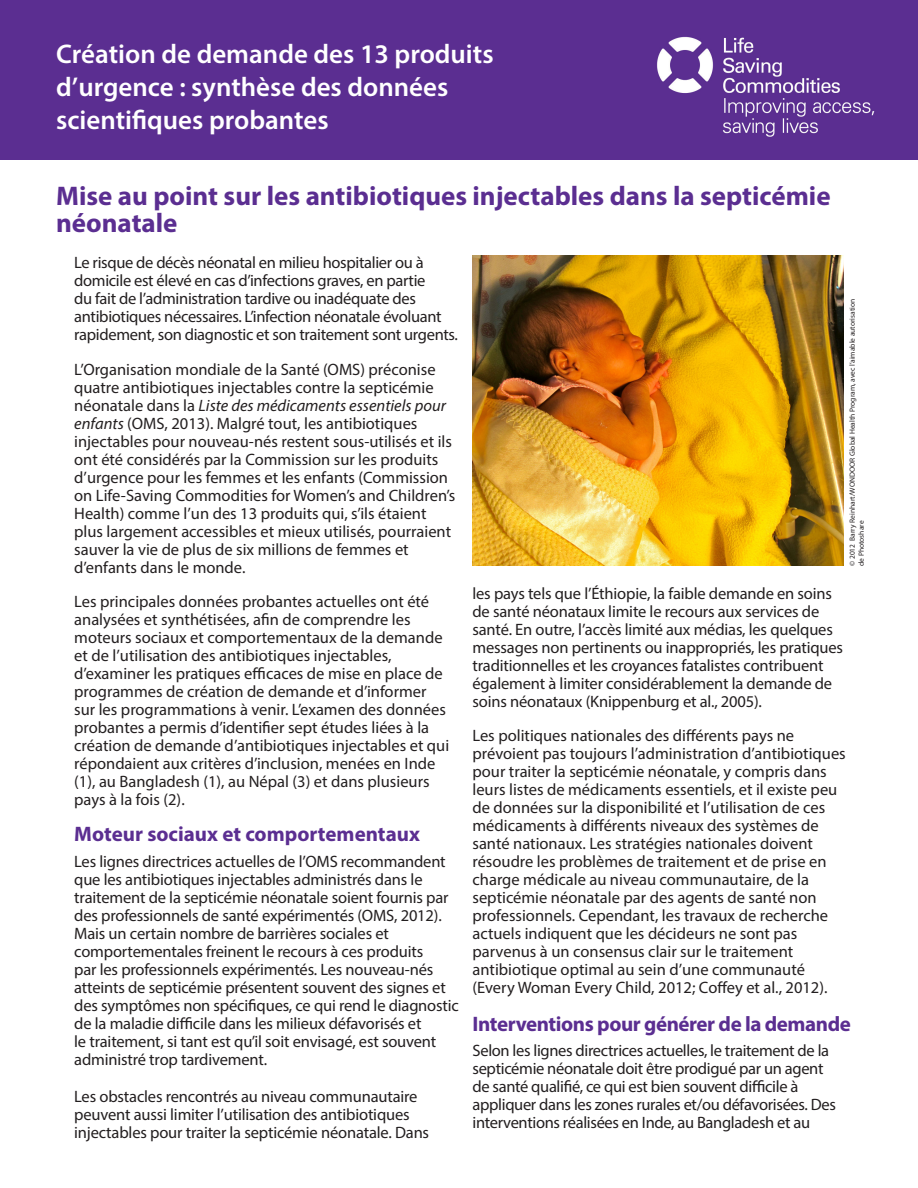
<style>
.page{position:relative;width:918px;height:1188px;background:#fff}
.page>*{position:absolute;margin:0;border:0;box-sizing:border-box;transform-origin:0 0}
.Base{font:600 27px/33px "Myriad Pro";color:#fff}
.Base-2{font:700 27px/27px "Myriad Pro";color:#5b2e91}
.Base-3{font:700 21px "Myriad Pro";letter-spacing:-.015em;color:#5b2e91}
.Base-4{font:16.5px/18px "Myriad Pro";letter-spacing:-.005em;color:#231f20}
.t1{font:7.5px/9px "Myriad Pro";color:#231f20}
.s1{font-style:italic}
</style>
<div class="page">
<div style="left:0;top:0;width:918px;height:160px;background:#5b2e91"></div>
<img style="left:657px;top:36px;width:218px;height:101px">
<img style="left:472px;top:256px;width:372px;height:310px">
<p class="Base" style="left:56px;top:37px;width:439px">Création de demande des 13 produits d’urgence : synthèse des données scientifiques probantes</p>
<p class="Base-2" style="left:56px;top:181px;width:776px">Mise au point sur les antibiotiques injectables dans la septicémie néonatale</p>
<p class="Base-4" style="left:74px;top:254px;width:385px">Le risque de décès néonatal en milieu hospitalier ou à domicile est élevé en cas d’infections graves, en partie<br>du fait de l’administration tardive ou inadéquate des antibiotiques nécessaires. L’infection néonatale évoluant rapidement, son diagnostic et son traitement sont urgents.</p>
<p class="Base-4" style="left:74px;top:360px;width:383px">L’Organisation mondiale de la Santé (OMS) préconise quatre antibiotiques injectables contre la septicémie néonatale dans la <span class="s1">Liste des médicaments essentiels pour enfants</span> (OMS, 2013). Malgré tout, les antibiotiques injectables pour nouveau-nés restent sous-utilisés et ils ont été considérés par la Commission sur les produits d’urgence pour les femmes et les enfants (Commission on Life-Saving Commodities for Women’s and Children’s Health) comme l’un des 13 produits qui, s’ils étaient plus largement accessibles et mieux utilisés, pourraient sauver la vie de plus de six millions de femmes et d’enfants dans le monde.</p>
<p class="Base-4" style="left:74px;top:593px;width:376px">Les principales données probantes actuelles ont été analysées et synthétisées, afin de comprendre les moteurs sociaux et comportementaux de la demande et de l’utilisation des antibiotiques injectables, d’examiner les pratiques efficaces de mise en place de programmes de création de demande et d’informer sur les programmations à venir. L’examen des données probantes a permis d’identifier sept études liées à la création de demande d’antibiotiques injectables et qui répondaient aux critères d’inclusion, menées en Inde (1), au Bangladesh (1), au Népal (3) et dans plusieurs pays à la fois (2).</p>
<p class="Base-3" style="left:74px;top:821px;width:347px">Moteur sociaux et comportementaux</p>
<p class="Base-4" style="left:74px;top:852px;width:386px">Les lignes directrices actuelles de l’OMS recommandent que les antibiotiques injectables administrés dans le traitement de la septicémie néonatale soient fournis par des professionnels de santé expérimentés (OMS, 2012).<br>Mais un certain nombre de barrières sociales et comportementales freinent le recours à ces produits<br>par les professionnels expérimentés. Les nouveau-nés atteints de septicémie présentent souvent des signes et des symptômes non spécifiques, ce qui rend le diagnostic de la maladie difficile dans les milieux défavorisés et<br>le traitement, si tant est qu’il soit envisagé, est souvent administré trop tardivement.</p>
<p class="Base-4" style="left:74px;top:1088px;width:356px">Les obstacles rencontrés au niveau communautaire peuvent aussi limiter l’utilisation des antibiotiques injectables pour traiter la septicémie néonatale. Dans</p>
<p class="t1" style="left:848px;top:566px;width:269px;rotate:-90deg">© 2012 Barry Reinhart/WONDOOR Global Health Program, avec l’aimable autorisation de Photoshare</p>
<p class="Base-4" style="left:472px;top:584px;width:372px">les pays tels que l’Éthiopie, la faible demande en soins de santé néonataux limite le recours aux services de santé. En outre, l’accès limité aux médias, les quelques messages non pertinents ou inappropriés, les pratiques traditionnelles et les croyances fatalistes contribuent également à limiter considérablement la demande de soins néonataux (Knippenburg et al., 2005).</p>
<p class="Base-4" style="left:472px;top:727px;width:375px">Les politiques nationales des différents pays ne prévoient pas toujours l’administration d’antibiotiques pour traiter la septicémie néonatale, y compris dans leurs listes de médicaments essentiels, et il existe peu de données sur la disponibilité et l’utilisation de ces médicaments à différents niveaux des systèmes de santé nationaux. Les stratégies nationales doivent résoudre les problèmes de traitement et de prise en charge médicale au niveau communautaire, de la septicémie néonatale par des agents de santé non professionnels. Cependant, les travaux de recherche actuels indiquent que les décideurs ne sont pas parvenus à un consensus clair sur le traitement antibiotique optimal au sein d’une communauté (Every Woman Every Child, 2012; Coffey et al., 2012).</p>
<p class="Base-3" style="left:472px;top:1010px;width:380px">Interventions pour générer de la demande</p>
<p class="Base-4" style="left:472px;top:1042px;width:365px">Selon les lignes directrices actuelles, le traitement de la septicémie néonatale doit être prodigué par un agent de santé qualifié, ce qui est bien souvent difficile à appliquer dans les zones rurales et/ou défavorisées. Des interventions réalisées en Inde, au Bangladesh et au</p>
</div>
